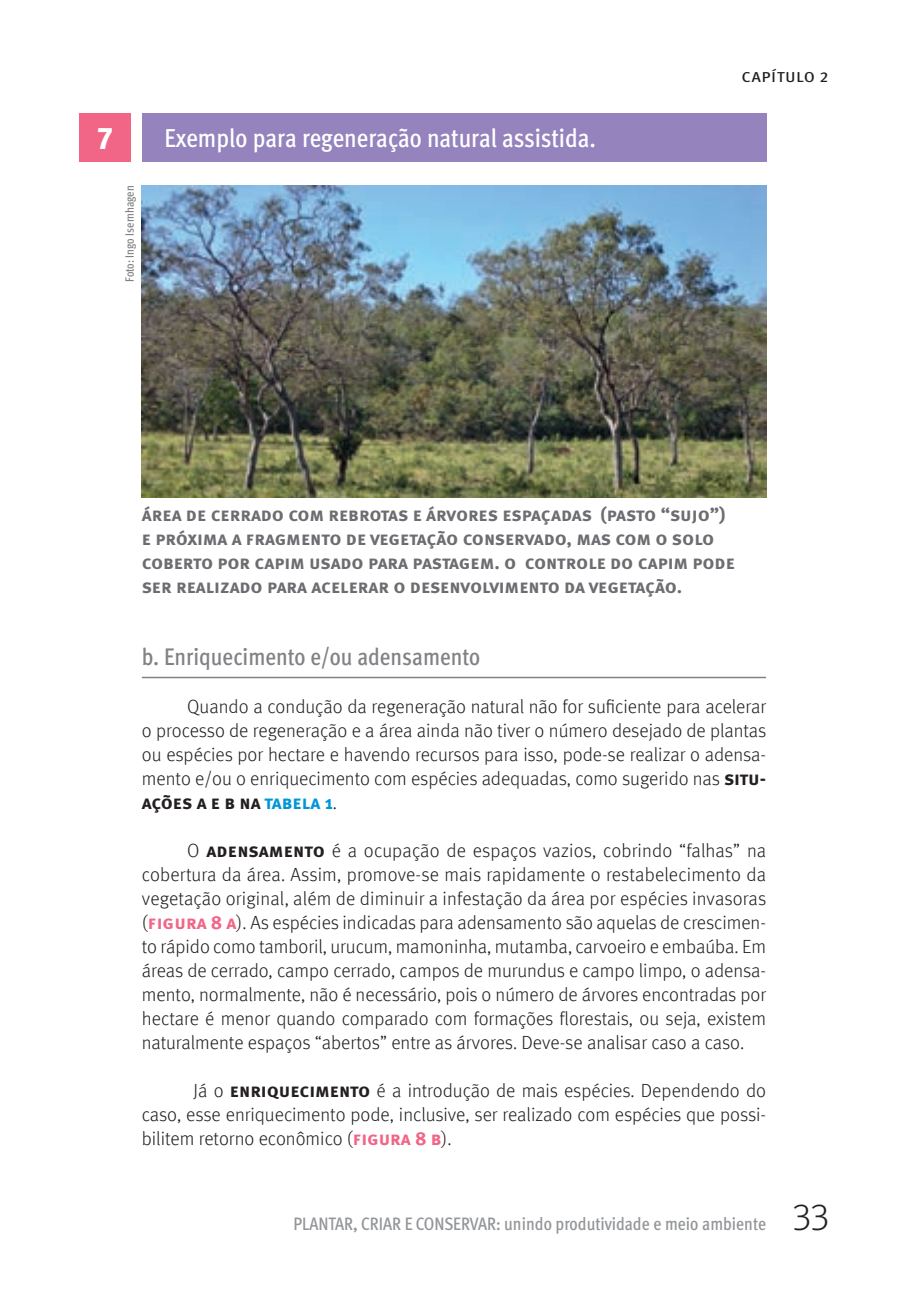
<style>
.page{position:relative;width:908px;height:1304px;background:#fff}
.page>*{position:absolute;margin:0;border:0;box-sizing:border-box;transform-origin:0 0}
.t1{font:700 30px "Meta Headline";color:#fff}
.t2{font:500 condensed 26px "Meta Pro";letter-spacing:-.005em;color:#fff}
.t3{font:500 condensed 24px "Meta Pro";color:#808285}
.t4{font:300 19px/24px "Meta Offc";color:#231f20;text-align:justify}
.t5{font:700 19px/24px "Meta Pro";letter-spacing:-.01em;color:#6c6d70}
.t6{font:700 19px "Meta Pro";color:#231f20}
.t7{font:500 condensed 18px "Meta Pro";color:#939598}
.t8{font:500 condensed 14.4px "Meta Pro";letter-spacing:.06em;color:#231f20;scale:1.25 1}
.t9{font:500 condensed 12px "Meta Pro";letter-spacing:-.005em;color:#808285}
.s1{font-family:"Meta Pro";font-weight:700}
.s2{color:#0095d9}
.s3{font-family:"Meta Offc";font-weight:300}
.s4{font-family:"Meta Pro";font-weight:700;color:#f16687}
.s5{font-family:"Meta Headline";font-weight:300;font-stretch:normal;font-size:36px;color:#231f20}
</style>
<div class="page">
<hr style="left:142px;top:677px;width:623px;height:1px;background:#808285">
<img style="left:142px;top:185px;width:623px;height:312px">
<div style="left:79px;top:113px;width:51px;height:48px;background:#f16687"></div>
<div style="left:142px;top:113px;width:623px;height:48px;background:#9483bd"></div>
<h1 class="t1" style="left:98px;top:121px;width:16px">7</h1>
<h2 class="t2" style="left:164px;top:119px;width:433px">Exemplo para regeneração natural assistida.</h2>
<p class="t9" style="left:121px;top:282px;width:98px;rotate:-90deg">Foto: Ingo Isernhagen</p>
<p class="t8" style="left:741px;top:66px;width:71px">CAPÍTULO 2</p>
<p class="t5" style="left:142px;top:502px;width:594px">área de cerrado com rebrotas e árvores espaçadas (pasto “sujo”) e próxima a fragmento de vegetação conservado, mas com o solo coberto por capim usado para pastagem. o controle do capim pode ser realizado para acelerar o desenvolvimento da vegetação.</p>
<p class="t3" style="left:142px;top:639px;width:340px">b. Enriquecimento e/ou adensamento</p>
<p class="t4" style="left:142px;top:695px;width:625px;text-indent:45px">Quando a condução da regeneração natural não for suficiente para acelerar o processo de regeneração e a área ainda não tiver o número desejado de plantas ou espécies por hectare e havendo recursos para isso, pode-se realizar o adensa&shy;mento e/ou o enriquecimento com espécies adequadas, como sugerido nas <span class="s1">situ-</span></p>
<p class="t6" style="left:142px;top:788px;width:197px">ações a e b na <span class="s2">tabela 1</span><span class="s3">.</span></p>
<p class="t4" style="left:142px;top:839px;width:625px;text-indent:45px">O <span class="s1">adensamento</span> é a ocupação de espaços vazios, cobrindo “falhas” na cobertura da área. Assim, promove-se mais rapidamente o restabelecimento da vegetação original, além de diminuir a infestação da área por espécies invasoras (<span class="s4">figura 8 a</span>). As espécies indicadas para adensamento são aquelas de crescimen&shy;to rápido como tamboril, urucum, mamoninha, mutamba, carvoeiro e embaúba. Em áreas de cerrado, campo cerrado, campos de murundus e campo limpo, o adensa&shy;mento, normalmente, não é necessário, pois o número de árvores encontradas por hectare é menor quando comparado com formações florestais, ou seja, existem naturalmente espaços “abertos” entre as árvores. Deve-se analisar caso a caso.</p>
<p class="t4" style="left:142px;top:1079px;width:625px;text-indent:52px">Já o <span class="s1">enriquecimento</span> é a introdução de mais espécies. Dependendo do caso, esse enriquecimento pode, inclusive, ser realizado com espécies que possi&shy;bilitem retorno econômico (<span class="s4">figura 8 b</span>).</p>
<p class="t7" style="left:293px;top:1211px;width:536px">PLANTAR, CRIAR E CONSERVAR: unindo produtividade e meio ambiente <span class="s5">33</span></p>
</div>
